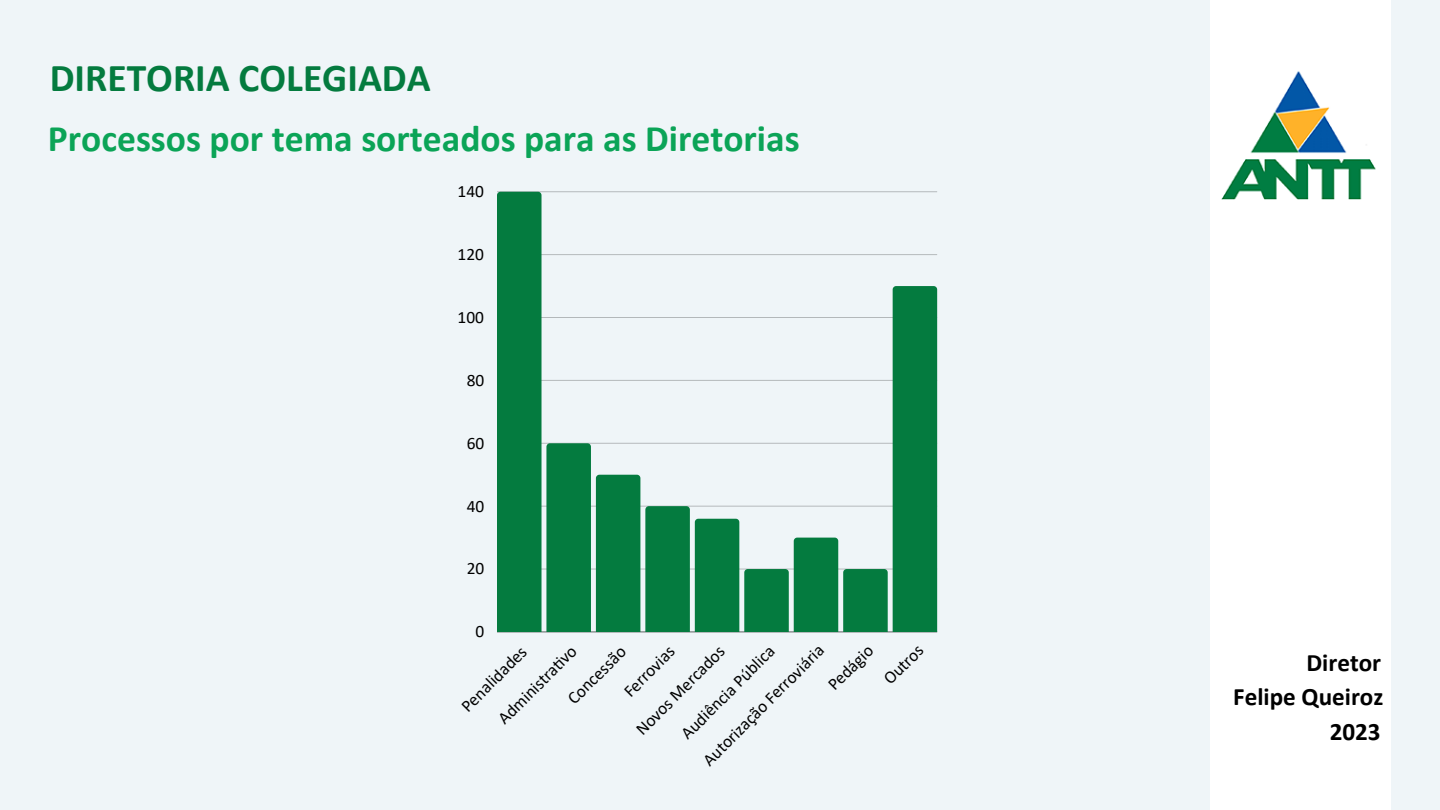
<style>
.page{position:relative;width:1440px;height:810px;background:#eff5f8}
.page>*{position:absolute;margin:0;border:0;box-sizing:border-box;transform-origin:0 0}
.t1{font:700 39.6px "Calibri";color:#047b3f}
.t2{font:700 37.6px "Calibri";color:#0ba457}
.t3{font:700 25.1px "Calibri";color:#000}
.t4{font:17.4px "Calibri";color:#000}
</style>
<div class="page">
<div style="left:1211px;top:0;width:180px;height:810px;background:#fff"></div>
<img style="left:1221px;top:71px;width:155px;height:129px">
<hr style="left:497px;top:191px;width:440px;height:1px;background:#000">
<hr style="left:497px;top:632px;width:440px;height:1px;background:#000">
<svg style="left:497px;top:192px;width:440px;height:440px"></svg>
<p class="t1" style="left:50px;top:61px;width:383px">DIRETORIA COLEGIADA</p>
<p class="t2" style="left:48px;top:123px;width:753px">Processos por tema sorteados para as Diretorias</p>
<p class="t4" style="left:458px;top:184px;width:28px">140</p>
<p class="t4" style="left:458px;top:247px;width:28px">120</p>
<p class="t4" style="left:458px;top:310px;width:28px">100</p>
<p class="t4" style="left:467px;top:373px;width:19px">80</p>
<p class="t4" style="left:467px;top:436px;width:19px">60</p>
<p class="t4" style="left:467px;top:499px;width:19px">40</p>
<p class="t4" style="left:467px;top:561px;width:19px">20</p>
<p class="t4" style="left:476px;top:624px;width:10px">0</p>
<p class="t4" style="left:701px;top:758px;width:165px;rotate:-45deg">Autorização Ferroviária</p>
<p class="t4" style="left:826px;top:682px;width:58px;rotate:-45deg">Pedágio</p>
<p class="t4" style="left:881px;top:676px;width:50px;rotate:-45deg">Outros</p>
<p class="t4" style="left:496px;top:716px;width:105px;rotate:-45deg">Administrati vo</p>
<p class="t4" style="left:621px;top:689px;width:66px;rotate:-45deg">Ferrovias</p>
<p class="t4" style="left:565px;top:696px;width:76px;rotate:-45deg">Concessão</p>
<p class="t4" style="left:679px;top:731px;width:126px;rotate:-45deg">Audiência Pública</p>
<p class="t4" style="left:634px;top:727px;width:119px;rotate:-45deg">Novos Mercados</p>
<p class="t4" style="left:459px;top:704px;width:86px;rotate:-45deg">Penalidades</p>
<p class="t3" style="left:1307px;top:652px;width:76px">Diretor</p>
<p class="t3" style="left:1233px;top:686px;width:152px">Felipe Queiroz</p>
<p class="t3" style="left:1330px;top:721px;width:52px">2023</p>
</div>
